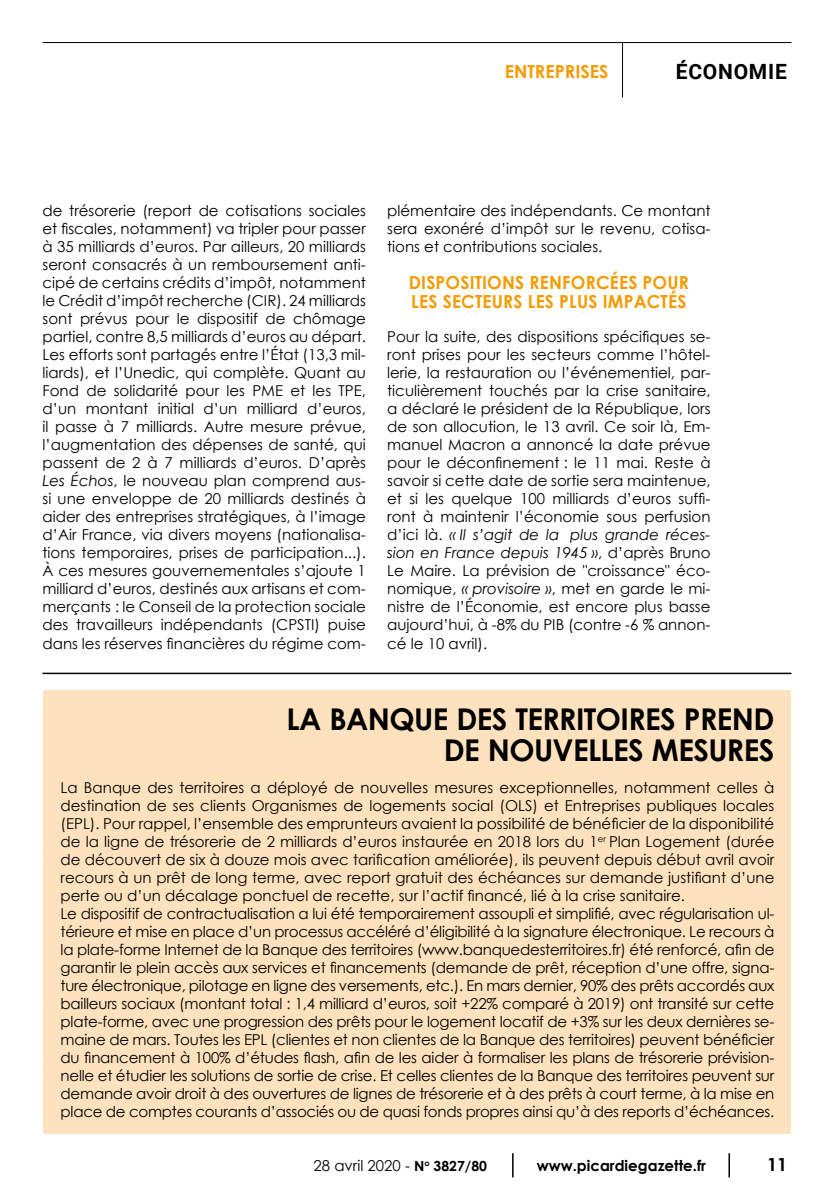
<style>
.page{position:relative;width:834px;height:1200px;background:#fff}
.page>*{position:absolute;margin:0;border:0;box-sizing:border-box;transform-origin:0 0}
.t1{font:700 30px/31.5px "Century Gothic";letter-spacing:-.02em;color:#000;text-align:right}
.t2{font:700 21px "Roboto";letter-spacing:.035em;color:#000}
.t3{font:700 18px/19.5px "Century Gothic";letter-spacing:.01em;color:#f59b00}
.t4{font:700 18px "Century Gothic";color:#000}
.t5{font:15px/18px "Century Gothic";letter-spacing:-.015em;color:#000;text-align:justify}
.t6{font:700 15px "Century Gothic";color:#000}
.s1{font-style:italic}
.s2{font-weight:700;font-size:13.95px}
</style>
<div class="page">
<hr style="left:43px;top:42px;width:748px;height:1px;background:#000">
<hr style="left:622px;top:43px;width:1px;height:54px;background:#000">
<svg style="left:728px;top:1153px;width:1px;height:24px"></svg>
<svg style="left:512px;top:1153px;width:1px;height:24px"></svg>
<div style="left:44px;top:690px;width:747px;height:443px;background:#fee2bd"></div>
<hr style="left:43px;top:672px;width:748px;height:2px;background:#000">
<p class="t3" style="left:504px;top:60px;width:105px">ENTREPRISES</p>
<h2 class="t2" style="left:675px;top:56px;width:112px">ÉCONOMIE</h2>
<p class="t5" style="left:43px;top:201px;width:325px">de trésorerie (report de cotisations sociales et fiscales, notamment) va tripler pour passer à 35 milliards d’euros. Par ailleurs, 20 milliards seront consacrés à un remboursement anti&shy;cipé de certains crédits d’impôt, notamment le Crédit d’impôt recherche (CIR). 24 milliards sont prévus pour le dispositif de chômage partiel, contre 8,5 milliards d’euros au départ.<br>Les efforts sont partagés entre l’État (13,3 mil&shy;liards), et l’Unedic, qui complète. Quant au Fond de solidarité pour les PME et les TPE, d’un montant initial d’un milliard d’euros, il passe à 7 milliards. Autre mesure prévue, l’augmentation des dépenses de santé, qui passent de 2 à 7 milliards d’euros. D’après <span class="s1">Les Échos</span>, le nouveau plan comprend aus&shy;si une enveloppe de 20 milliards destinés à aider des entreprises stratégiques, à l’image d’Air France, via divers moyens (nationalisa&shy;tions temporaires, prises de participation...).<br>À ces mesures gouvernementales s’ajoute 1 milliard d’euros, destinés aux artisans et com&shy;merçants : le Conseil de la protection sociale des travailleurs indépendants (CPSTI) puise dans les réserves financières du régime com-</p>
<p class="t5" style="left:387px;top:201px;width:325px">plémentaire des indépendants. Ce montant sera exonéré d’impôt sur le revenu, cotisa&shy;tions et contributions sociales.</p>
<p class="t3" style="left:409px;top:271px;width:281px">DISPOSITIONS RENFORCÉES POUR<br>LES SECTEURS LES PLUS IMPACTÉS</p>
<p class="t5" style="left:387px;top:327px;width:325px">Pour la suite, des dispositions spécifiques se&shy;ront prises pour les secteurs comme l’hôtel&shy;lerie, la restauration ou l’événementiel, par&shy;ticulièrement touchés par la crise sanitaire, a déclaré le président de la République, lors de son allocution, le 13 avril. Ce soir là, Em&shy;manuel Macron a annoncé la date prévue pour le déconfinement : le 11 mai. Reste à savoir si cette date de sortie sera maintenue, et si les quelque 100 milliards d’euros suffi&shy;ront à maintenir l’économie sous perfusion d’ici là. <span class="s1">« Il s’agit de la plus grande réces&shy;sion en France depuis 1945 »</span>, d’après Bruno Le Maire. La prévision de "croissance" éco&shy;nomique, <span class="s1">« provisoire »</span>, met en garde le mi&shy;nistre de l’Économie, est encore plus basse aujourd’hui, à -8% du PIB (contre -6 % annon&shy;cé le 10 avril).</p>
<h1 class="t1" style="left:286px;top:701px;width:489px">LA BANQUE DES TERRITOIRES PREND<br>DE NOUVELLES MESURES</h1>
<p class="t5" style="left:61px;top:777px;width:715px;text-align:left">La Banque des territoires a déployé de nouvelles mesures exceptionnelles, notamment celles à destination de ses clients Organismes de logements social (OLS) et Entreprises publiques locales (EPL). Pour rappel, l’ensemble des emprunteurs avaient la possibilité de bénéficier de la disponibilité de la ligne de trésorerie de 2 milliards d’euros instaurée en 2018 lors du 1<sup>er</sup> Plan Logement (durée de découvert de six à douze mois avec tarification améliorée), ils peuvent depuis début avril avoir recours à un prêt de long terme, avec report gratuit des échéances sur demande justifiant d’une perte ou d’un décalage ponctuel de recette, sur l’actif financé, lié à la crise sanitaire.<br>Le dispositif de contractualisation a lui été temporairement assoupli et simplifié, avec régularisation ul&shy;térieure et mise en place d’un processus accéléré d’éligibilité à la signature électronique. Le recours à la plate-forme Internet de la Banque des territoires (www.banquedesterritoires.fr) été renforcé, afin de garantir le plein accès aux services et financements (demande de prêt, réception d’une offre, signa&shy;ture électronique, pilotage en ligne des versements, etc.). En mars dernier, 90% des prêts accordés aux bailleurs sociaux (montant total : 1,4 milliard d’euros, soit +22% comparé à 2019) ont transité sur cette plate-forme, avec une progression des prêts pour le logement locatif de +3% sur les deux dernières se&shy;maine de mars. Toutes les EPL (clientes et non clientes de la Banque des territoires) peuvent bénéficier du financement à 100% d’études flash, afin de les aider à formaliser les plans de trésorerie prévision&shy;nelle et étudier les solutions de sortie de crise. Et celles clientes de la Banque des territoires peuvent sur demande avoir droit à des ouvertures de lignes de trésorerie et à des prêts à court terme, à la mise en place de comptes courants d’associés ou de quasi fonds propres ainsi qu’à des reports d’échéances.</p>
<p class="t5" style="left:313px;top:1155px;width:175px">28 avril 2020 - <span class="s2">N</span><sup>o</sup> <span class="s2">3827/80</span></p>
<p class="t6" style="left:536px;top:1154px;width:171px">www.picardiegazette.fr</p>
<p class="t4" style="left:766px;top:1150px;width:22px">11</p>
</div>
